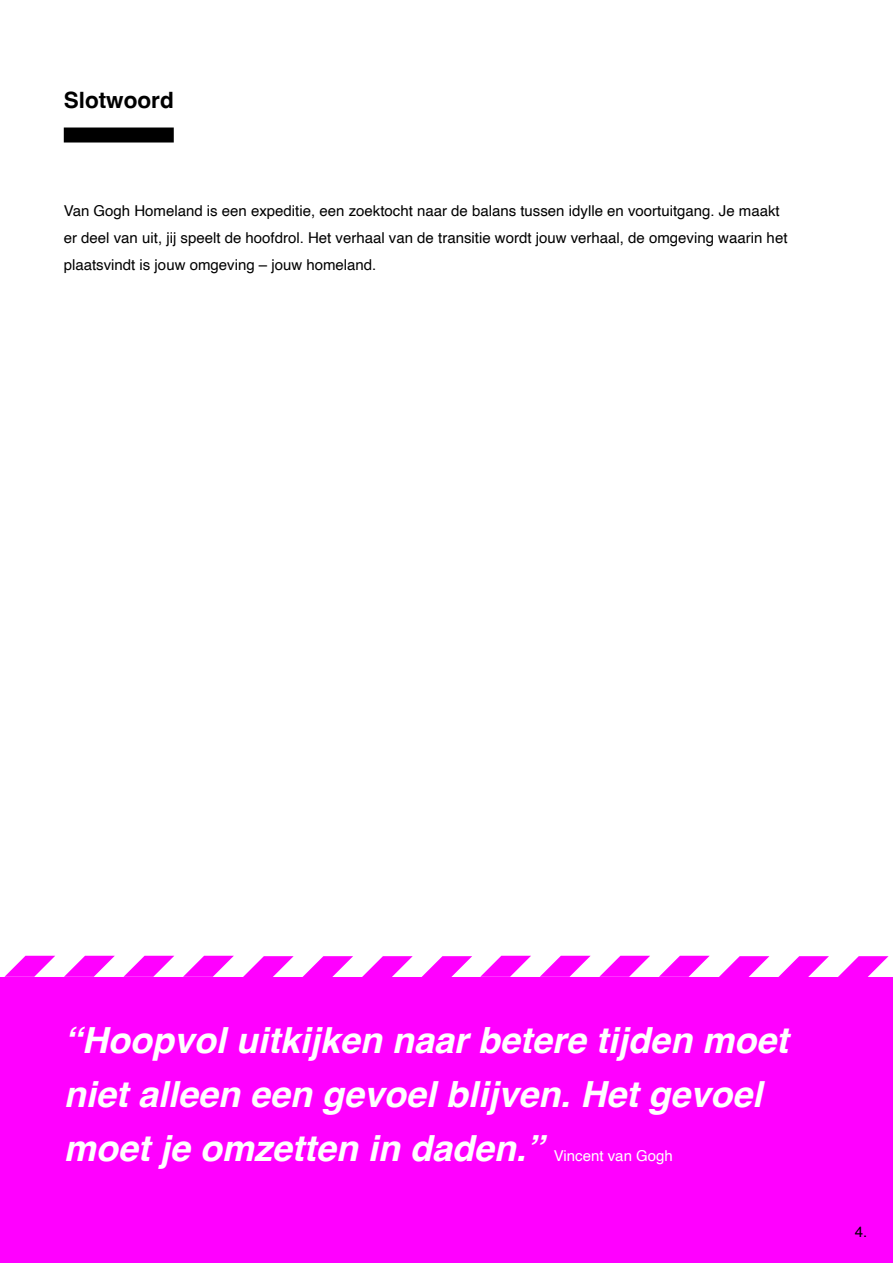
<style>
.page{position:relative;width:893px;height:1263px;background:#fff}
.page>*{position:absolute;margin:0;border:0;box-sizing:border-box;transform-origin:0 0}
.t1{font:italic 700 36px/54px "Helvetica";color:#fff}
.t2{font:700 22.5px "Helvetica";color:#000}
.t3{font:15px/27px "Helvetica";color:#000}
.t4{font:15px "Helvetica";color:#fff}
</style>
<div class="page">
<div style="left:64px;top:128px;width:110px;height:15px;background:#000"></div>
<div style="left:0;top:977px;width:893px;height:286px;background:#f0f"></div>
<svg style="left:4px;top:956px;width:51px;height:21px"></svg>
<svg style="left:480px;top:956px;width:51px;height:21px"></svg>
<svg style="left:243px;top:956px;width:51px;height:21px"></svg>
<svg style="left:719px;top:956px;width:50px;height:21px"></svg>
<svg style="left:124px;top:956px;width:50px;height:21px"></svg>
<svg style="left:599px;top:956px;width:51px;height:21px"></svg>
<svg style="left:362px;top:956px;width:51px;height:21px"></svg>
<svg style="left:838px;top:956px;width:50px;height:21px"></svg>
<svg style="left:64px;top:956px;width:51px;height:21px"></svg>
<svg style="left:540px;top:956px;width:51px;height:21px"></svg>
<svg style="left:302px;top:956px;width:51px;height:21px"></svg>
<svg style="left:778px;top:956px;width:51px;height:21px"></svg>
<svg style="left:183px;top:956px;width:51px;height:21px"></svg>
<svg style="left:659px;top:956px;width:51px;height:21px"></svg>
<svg style="left:421px;top:956px;width:51px;height:21px"></svg>
<h2 class="t2" style="left:64px;top:86px;width:112px">Slotwoord</h2>
<p class="t3" style="left:64px;top:198px;width:725px">Van Gogh Homeland is een expeditie, een zoektocht naar de balans tussen idylle en voortuitgang. Je maakt er deel van uit, jij speelt de hoofdrol. Het verhaal van de transitie wordt jouw verhaal, de omgeving waarin het plaatsvindt is jouw omgeving – jouw homeland.</p>
<h1 class="t1" style="left:64px;top:1017px;width:726px">“Hoopvol uitkijken naar betere tijden moet niet alleen een gevoel blijven. Het gevoel moet je omzetten in daden.”</h1>
<p class="t4" style="left:554px;top:1144px;width:120px">Vincent van Gogh</p>
<p class="t3" style="left:855px;top:1218px;width:14px">4.</p>
</div>
